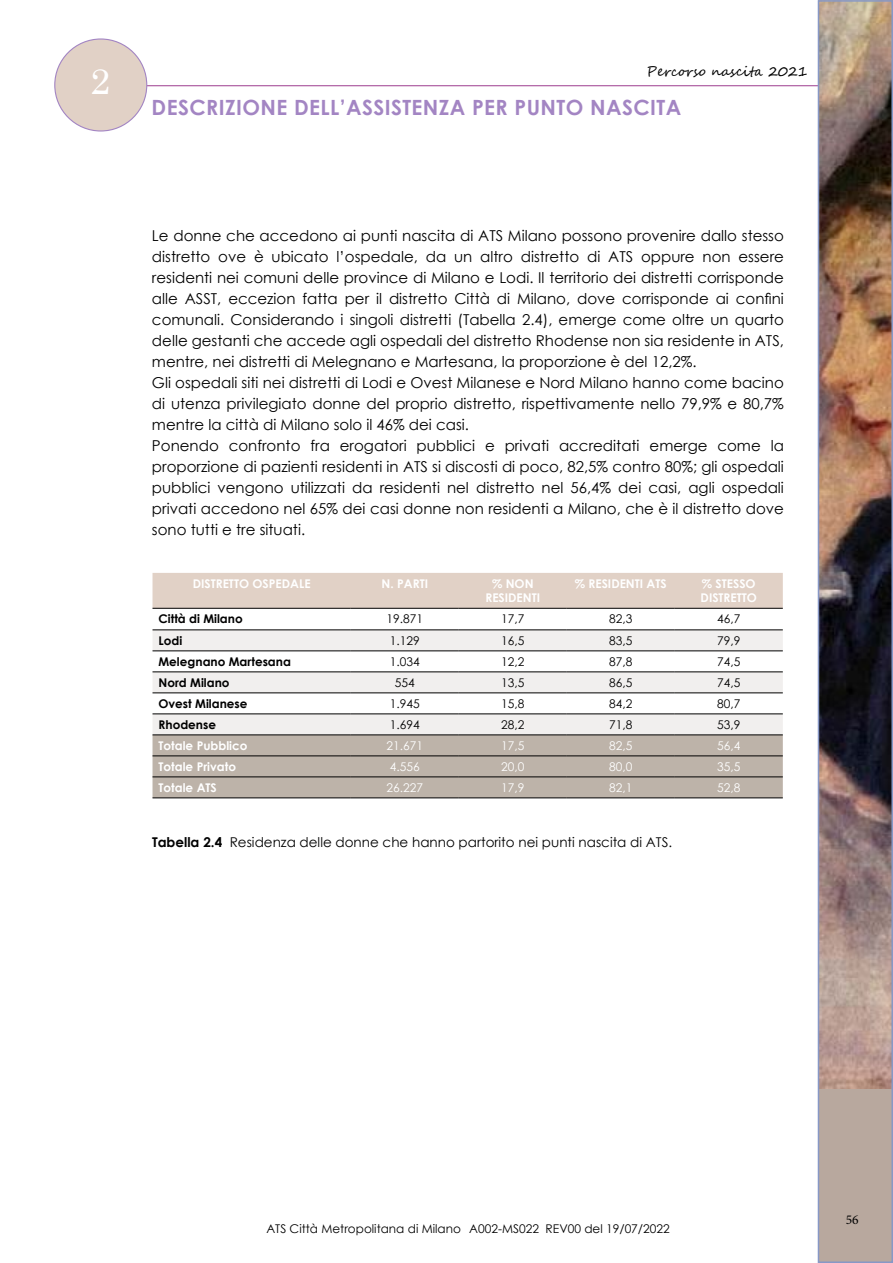
<style>
.page{position:relative;width:893px;height:1263px;background:#fff}
.page>*{position:absolute;margin:0;border:0;box-sizing:border-box;transform-origin:0 0}
.t1{font:36px "Century";color:#fff}
.t2{font:700 21px "Century Gothic";letter-spacing:.02em;color:#a385c3}
.t3{font:15px/21px "Century Gothic";color:#000}
.t4{font:13.5px "Century Gothic";color:#000}
.t5{font:13.5px "Segoe Script";color:#000}
.t6{font:13.5px "Minion Pro";color:#000}
.t7{font:12px "Century Gothic";color:#000}
.t8{font:700 12px/14.4px "Century Gothic";color:#fff;text-align:center}
.t9{font:700 12px "Century Gothic";color:#000}
.t10{font:12px "Century Gothic";color:#fff}
.s1{font-weight:700}
</style>
<div class="page">
<hr style="left:147px;top:85px;width:746px;height:1px;background:#9d3c8f">
<div style="left:818px;top:1px;width:74px;height:1261px;background:#b8a89e"></div>
<img style="left:821px;top:3px;width:69px;height:1086px">
<div style="left:818px;top:0;width:75px;height:1263px;border:2px solid #8798c6"></div>
<div style="left:55px;top:39px;width:92px;height:92px;background:#e1d1c6;border-radius:50%"></div>
<div style="left:153px;top:573px;width:630px;height:35px;background:#e1d1c6"></div>
<svg style="left:153px;top:631px;width:630px;height:104px;fill:#f1efee"></svg>
<div style="left:153px;top:736px;width:630px;height:62px;background:#bdb3a9"></div>
<hr style="left:153px;top:630px;width:198px;height:1px;background:#000">
<hr style="left:351px;top:630px;width:108px;height:1px;background:#000">
<hr style="left:459px;top:630px;width:108px;height:1px;background:#000">
<hr style="left:567px;top:630px;width:108px;height:1px;background:#000">
<hr style="left:675px;top:630px;width:108px;height:1px;background:#000">
<hr style="left:153px;top:651px;width:198px;height:1px;background:#000">
<hr style="left:351px;top:651px;width:108px;height:1px;background:#000">
<hr style="left:459px;top:651px;width:108px;height:1px;background:#000">
<hr style="left:567px;top:651px;width:108px;height:1px;background:#000">
<hr style="left:675px;top:651px;width:108px;height:1px;background:#000">
<hr style="left:153px;top:672px;width:198px;height:1px;background:#000">
<hr style="left:351px;top:672px;width:108px;height:1px;background:#000">
<hr style="left:459px;top:672px;width:108px;height:1px;background:#000">
<hr style="left:567px;top:672px;width:108px;height:1px;background:#000">
<hr style="left:675px;top:672px;width:108px;height:1px;background:#000">
<hr style="left:153px;top:693px;width:198px;height:1px;background:#000">
<hr style="left:351px;top:693px;width:108px;height:1px;background:#000">
<hr style="left:459px;top:693px;width:108px;height:1px;background:#000">
<hr style="left:567px;top:693px;width:108px;height:1px;background:#000">
<hr style="left:675px;top:693px;width:108px;height:1px;background:#000">
<hr style="left:153px;top:714px;width:198px;height:1px;background:#000">
<hr style="left:351px;top:714px;width:108px;height:1px;background:#000">
<hr style="left:459px;top:714px;width:108px;height:1px;background:#000">
<hr style="left:567px;top:714px;width:108px;height:1px;background:#000">
<hr style="left:675px;top:714px;width:108px;height:1px;background:#000">
<hr style="left:153px;top:735px;width:198px;height:1px;background:#000">
<hr style="left:351px;top:735px;width:108px;height:1px;background:#000">
<hr style="left:459px;top:735px;width:108px;height:1px;background:#000">
<hr style="left:567px;top:735px;width:108px;height:1px;background:#000">
<hr style="left:675px;top:735px;width:108px;height:1px;background:#000">
<hr style="left:153px;top:756px;width:198px;height:1px;background:#000">
<hr style="left:351px;top:756px;width:108px;height:1px;background:#000">
<hr style="left:459px;top:756px;width:108px;height:1px;background:#000">
<hr style="left:567px;top:756px;width:108px;height:1px;background:#000">
<hr style="left:675px;top:756px;width:108px;height:1px;background:#000">
<hr style="left:153px;top:777px;width:198px;height:1px;background:#000">
<hr style="left:351px;top:777px;width:108px;height:1px;background:#000">
<hr style="left:459px;top:777px;width:108px;height:1px;background:#000">
<hr style="left:567px;top:777px;width:108px;height:1px;background:#000">
<hr style="left:675px;top:777px;width:108px;height:1px;background:#000">
<hr style="left:153px;top:798px;width:198px;height:1px;background:#000">
<hr style="left:351px;top:798px;width:108px;height:1px;background:#000">
<hr style="left:459px;top:798px;width:108px;height:1px;background:#000">
<hr style="left:567px;top:798px;width:108px;height:1px;background:#000">
<hr style="left:675px;top:798px;width:108px;height:1px;background:#000">
<hr style="left:153px;top:608px;width:198px;height:1px;background:#000">
<hr style="left:351px;top:608px;width:108px;height:1px;background:#000">
<hr style="left:459px;top:608px;width:108px;height:1px;background:#000">
<hr style="left:567px;top:608px;width:108px;height:1px;background:#000">
<hr style="left:675px;top:608px;width:108px;height:1px;background:#000">
<h1 class="t1" style="left:90px;top:51px;width:22px">2</h1>
<p class="t5" style="left:646px;top:61px;width:163px">Percorso nascita 2021</p>
<h2 class="t2" style="left:152px;top:91px;width:531px">DESCRIZIONE DELL’ASSISTENZA PER PUNTO NASCITA</h2>
<p class="t3" style="left:152px;top:225px;width:633px">Le donne che accedono ai punti nascita di ATS Milano possono provenire dallo stesso distretto ove è ubicato l’ospedale, da un altro distretto di ATS oppure non essere residenti nei comuni delle province di Milano e Lodi. Il territorio dei distretti corrisponde alle ASST, eccezion fatta per il distretto Città di Milano, dove corrisponde ai confini comunali. Considerando i singoli distretti (Tabella 2.4), emerge come oltre un quarto delle gestanti che accede agli ospedali del distretto Rhodense non sia residente in ATS, mentre, nei distretti di Melegnano e Martesana, la proporzione è del 12,2%.<br>Gli ospedali siti nei distretti di Lodi e Ovest Milanese e Nord Milano hanno come bacino di utenza privilegiato donne del proprio distretto, rispettivamente nello 79,9% e 80,7% mentre la città di Milano solo il 46% dei casi.<br>Ponendo confronto fra erogatori pubblici e privati accreditati emerge come la proporzione di pazienti residenti in ATS si discosti di poco, 82,5% contro 80%; gli ospedali pubblici vengono utilizzati da residenti nel distretto nel 56,4% dei casi, agli ospedali privati accedono nel 65% dei casi donne non residenti a Milano, che è il distretto dove sono tutti e tre situati.</p>
<p class="t8" style="left:193px;top:576px;width:119px">DISTRETTO OSPEDALE</p>
<p class="t8" style="left:381px;top:576px;width:48px">N. PARTI</p>
<p class="t8" style="left:485px;top:576px;width:56px">% NON<br>RESIDENTI</p>
<p class="t8" style="left:575px;top:576px;width:93px">% RESIDENTI ATS</p>
<p class="t8" style="left:701px;top:576px;width:58px;text-align:left">% STESSO<br>DISTRETTO</p>
<p class="t9" style="left:159px;top:610px;width:86px">Città di Milano</p>
<p class="t7" style="left:386px;top:610px;width:38px">19.871</p>
<p class="t7" style="left:501px;top:610px;width:25px">17,7</p>
<p class="t7" style="left:609px;top:610px;width:25px">82,3</p>
<p class="t7" style="left:717px;top:610px;width:25px">46,7</p>
<p class="t9" style="left:159px;top:631px;width:25px">Lodi</p>
<p class="t7" style="left:390px;top:632px;width:31px">1.129</p>
<p class="t7" style="left:501px;top:632px;width:25px">16,5</p>
<p class="t7" style="left:609px;top:632px;width:25px">83,5</p>
<p class="t7" style="left:717px;top:632px;width:25px">79,9</p>
<p class="t9" style="left:159px;top:652px;width:134px">Melegnano Martesana</p>
<p class="t7" style="left:390px;top:653px;width:31px">1.034</p>
<p class="t7" style="left:501px;top:653px;width:25px">12,2</p>
<p class="t7" style="left:609px;top:653px;width:25px">87,8</p>
<p class="t7" style="left:717px;top:653px;width:25px">74,5</p>
<p class="t9" style="left:159px;top:673px;width:73px">Nord Milano</p>
<p class="t7" style="left:395px;top:674px;width:21px">554</p>
<p class="t7" style="left:501px;top:674px;width:25px">13,5</p>
<p class="t7" style="left:609px;top:674px;width:25px">86,5</p>
<p class="t7" style="left:717px;top:674px;width:25px">74,5</p>
<p class="t9" style="left:159px;top:694px;width:91px">Ovest Milanese</p>
<p class="t7" style="left:390px;top:695px;width:31px">1.945</p>
<p class="t7" style="left:501px;top:695px;width:25px">15,8</p>
<p class="t7" style="left:609px;top:695px;width:25px">84,2</p>
<p class="t7" style="left:717px;top:695px;width:25px">80,7</p>
<p class="t9" style="left:159px;top:715px;width:59px">Rhodense</p>
<p class="t7" style="left:390px;top:716px;width:31px">1.694</p>
<p class="t7" style="left:501px;top:716px;width:25px">28,2</p>
<p class="t7" style="left:609px;top:716px;width:25px">71,8</p>
<p class="t7" style="left:717px;top:716px;width:25px">53,9</p>
<p class="t8" style="left:159px;top:738px;width:91px">Totale Pubblico</p>
<p class="t10" style="left:386px;top:737px;width:38px">21.671</p>
<p class="t10" style="left:501px;top:737px;width:25px">17,5</p>
<p class="t10" style="left:609px;top:737px;width:25px">82,5</p>
<p class="t10" style="left:717px;top:737px;width:25px">56,4</p>
<p class="t8" style="left:159px;top:759px;width:79px">Totale Privato</p>
<p class="t10" style="left:390px;top:758px;width:31px">4.556</p>
<p class="t10" style="left:501px;top:758px;width:25px">20,0</p>
<p class="t10" style="left:609px;top:758px;width:25px">80,0</p>
<p class="t10" style="left:717px;top:758px;width:25px">35,5</p>
<p class="t8" style="left:159px;top:780px;width:60px">Totale ATS</p>
<p class="t10" style="left:386px;top:779px;width:38px">26.227</p>
<p class="t10" style="left:501px;top:779px;width:25px">17,9</p>
<p class="t10" style="left:609px;top:779px;width:25px">82,1</p>
<p class="t10" style="left:717px;top:779px;width:25px">52,8</p>
<p class="t4" style="left:152px;top:833px;width:522px"><span class="s1">Tabella 2.4</span> Residenza delle donne che hanno partorito nei punti nascita di ATS.</p>
<p class="t7" style="left:266px;top:1220px;width:405px">ATS Città Metropolitana di Milano A002-MS022 REV00 del 19/07/2022</p>
<p class="t6" style="left:846px;top:1210px;width:14px">56</p>
</div>
